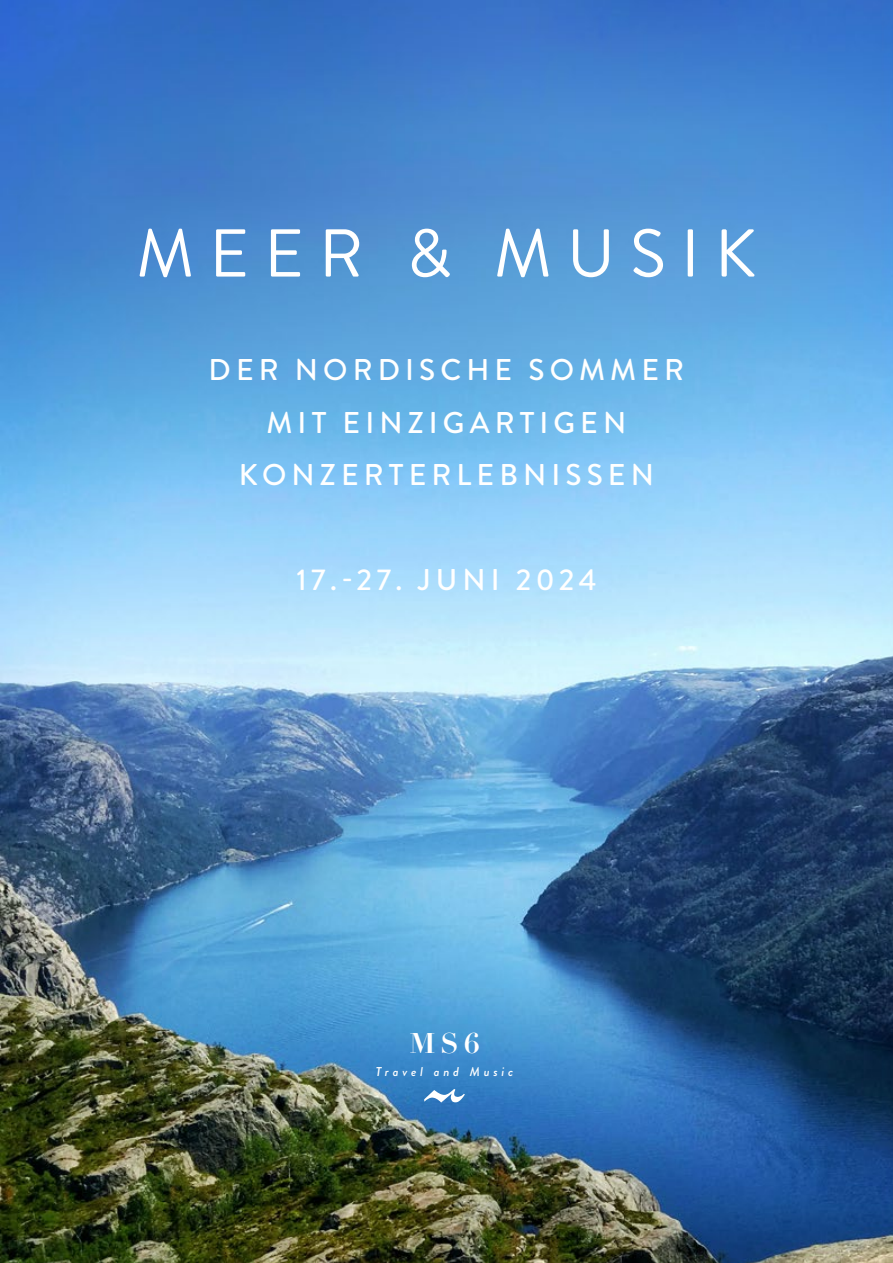
<style>
.page{position:relative;width:893px;height:1263px;background:#fff}
.page>*{position:absolute;margin:0;border:0;box-sizing:border-box;transform-origin:0 0}
.t1{font:67.5px "Brandon Grotesque";letter-spacing:.22em;color:#fff}
.t2{font:500 30px/52.5px "Brandon Grotesque";letter-spacing:.17em;color:#fff;text-align:center}
.t3{font:500 30px "Brandon Grotesque";letter-spacing:.15em;color:#fff}
.t4{font:700 28.05px "Didot LT Std";color:#fff}
.t5{font:italic 500 12.75px "Brandon Grotesque";letter-spacing:.3em;color:#fff}
</style>
<div class="page">
<img style="left:0;top:0;width:893px;height:1263px">
<svg style="left:424px;top:1089px;width:41px;height:13px"></svg>
<h1 class="t1" style="left:136px;top:207px;width:622px">MEER &amp; MUSIK</h1>
<p class="t2" style="left:209px;top:344px;width:477px">DER NORDISCHE SOMMER<br>MIT EINZIGARTIGEN<br>KONZERTERLEBNISSEN</p>
<p class="t3" style="left:296px;top:559px;width:302px">17.-27. JUNI 2024</p>
<p class="t4" style="left:409px;top:1025px;width:72px">MS6</p>
<p class="t5" style="left:376px;top:1062px;width:139px">Travel and Music</p>
</div>
